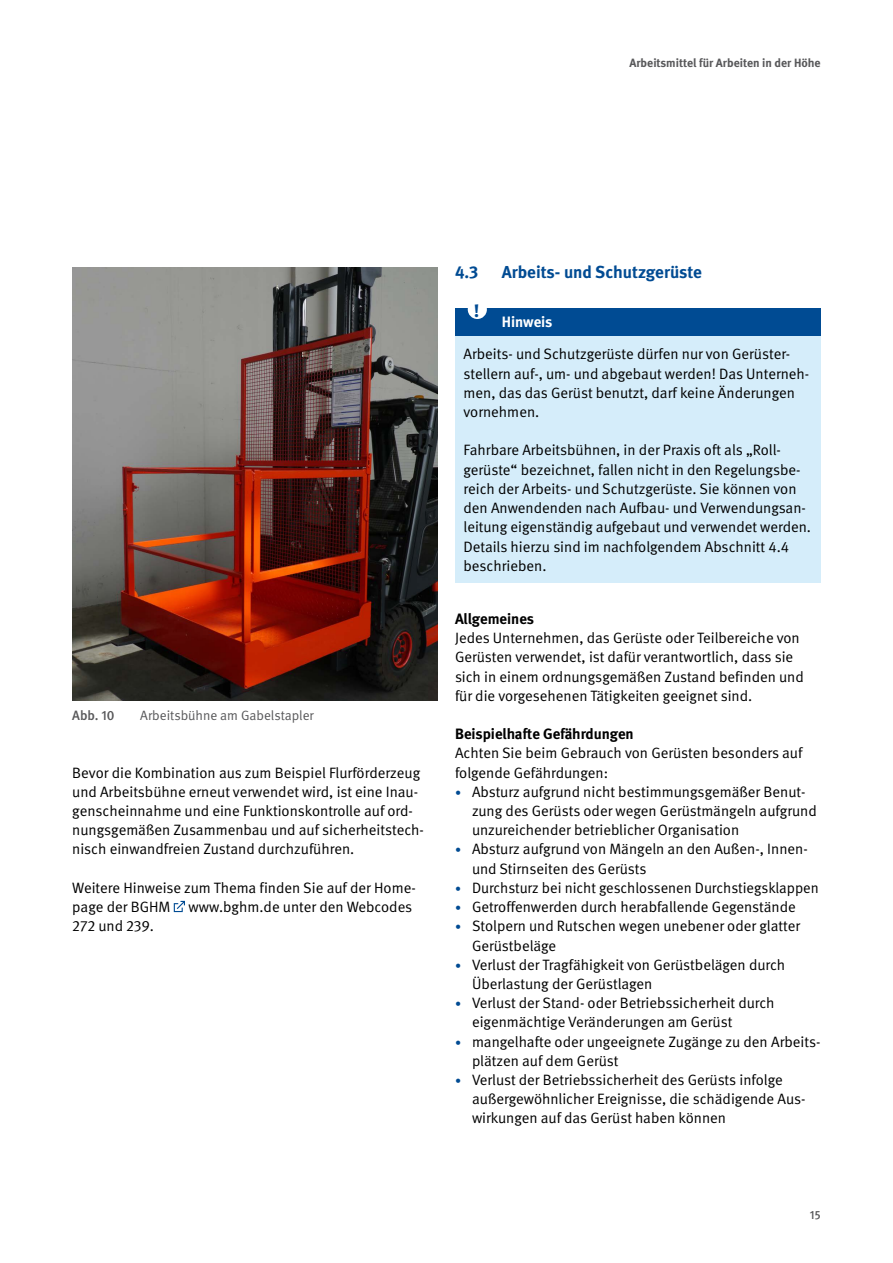
<style>
.page{position:relative;width:893px;height:1263px;background:#fff}
.page>*{position:absolute;margin:0;border:0;box-sizing:border-box;transform-origin:0 0}
.t1{font:700 18px "DGUV Meta Serif";color:#004b93}
.Überschriften_H2{font:700 17.25px "DGUV Meta";color:#004b93}
.Fließtext_STG_FT{font:15px/19.2px "DGUV Meta";color:#000}
.Fließtext_FT_Abstand_vor{font:15px/19.2px "DGUV Meta";color:#000}
.Fließtext_FT_ohne_Abstand{font:15px/19.2px "DGUV Meta";color:#000}
.Fließtext_FT_BOLD_Abstand_vor{font:700 15px "DGUV Meta";color:#000}
.Fließtext_STG_Titel{font:700 15px "DGUV Meta";color:#fff}
.t2{font:13.5px "DGUV Meta";color:#58585a}
.t3{font:500 13.5px "DGUV Meta";color:#58585a}
.t4{font:700 12px "DGUV Meta";color:#58585a}
.t5{font:500 12px "DGUV Meta";color:#58585a}
.s1{font-size:12px;color:#004b93}
</style>
<div class="page">
<svg style="left:174px;top:901px;width:11px;height:11px"></svg>
<div style="left:455px;top:308px;width:366px;height:28px;background:#004b93"></div>
<div style="left:455px;top:336px;width:366px;height:112px;background:#d5edfa"></div>
<div style="left:455px;top:432px;width:366px;height:151px;background:#d5edfa"></div>
<img style="left:72px;top:268px;width:366px;height:433px">
<div style="left:468px;top:300px;width:19px;height:19px;background:#fff;border-radius:50%"></div>
<p class="t4" style="left:629px;top:56px;width:193px">Arbeitsmittel für Arbeiten in der Höhe</p>
<p class="t3" style="left:72px;top:707px;width:44px">Abb. 10</p>
<p class="t2" style="left:140px;top:707px;width:175px">Arbeitsbühne am Gabelstapler</p>
<p class="Fließtext_FT_Abstand_vor" style="left:72px;top:763px;width:353px">Bevor die Kombination aus zum Beispiel Flurförderzeug und Arbeitsbühne erneut verwendet wird, ist eine Inau&shy;genscheinnahme und eine Funktionskontrolle auf ord&shy;nungsgemäßen Zusammenbau und auf sicherheitstech&shy;nisch einwandfreien Zustand durchzuführen.</p>
<p class="Fließtext_FT_Abstand_vor" style="left:72px;top:878px;width:345px">Weitere Hinweise zum Thema finden Sie auf der Home&shy;page der BGHM www.bghm.de unter den Webcodes<br>272 und 239.</p>
<h2 class="Überschriften_H2" style="left:455px;top:262px;width:25px">4.3</h2>
<h2 class="Überschriften_H2" style="left:502px;top:262px;width:202px">Arbeits- und Schutzgerüste</h2>
<p class="Fließtext_STG_Titel" style="left:502px;top:313px;width:52px">Hinweis</p>
<p class="Fließtext_STG_FT" style="left:463px;top:345px;width:347px">Arbeits- und Schutzgerüste dürfen nur von Gerüster&shy;stellern auf-, um- und abgebaut werden! Das Unterneh&shy;men, das das Gerüst benutzt, darf keine Änderungen vornehmen.</p>
<p class="Fließtext_STG_FT" style="left:463px;top:441px;width:349px">Fahrbare Arbeitsbühnen, in der Praxis oft als „Roll&shy;gerüste“ bezeichnet, fallen nicht in den Regelungsbe&shy;reich der Arbeits- und Schutzgerüste. Sie können von den Anwendenden nach Aufbau- und Verwendungsan&shy;leitung eigenständig aufgebaut und verwendet werden.<br>Details hierzu sind im nachfolgendem Abschnitt 4.4 beschrieben.</p>
<p class="t1" style="left:474px;top:299px;width:7px">!</p>
<p class="Fließtext_FT_BOLD_Abstand_vor" style="left:455px;top:610px;width:81px">Allgemeines</p>
<p class="Fließtext_FT_ohne_Abstand" style="left:455px;top:629px;width:350px">Jedes Unternehmen, das Gerüste oder Teilbereiche von Gerüsten verwendet, ist dafür verantwortlich, dass sie sich in einem ordnungsgemäßen Zustand befinden und für die vorgesehenen Tätigkeiten geeignet sind.</p>
<p class="Fließtext_FT_BOLD_Abstand_vor" style="left:455px;top:725px;width:180px">Beispielhafte Gefährdungen</p>
<p class="Fließtext_FT_ohne_Abstand" style="left:455px;top:744px;width:349px">Achten Sie beim Gebrauch von Gerüsten besonders auf folgende Gefährdungen:</p>
<p class="Fließtext_STG_FT" style="left:472px;top:782px;width:346px;text-indent:-17px"><span class="s1">•</span> Absturz aufgrund nicht bestimmungsgemäßer Benut&shy;zung des Gerüsts oder wegen Gerüstmängeln aufgrund unzureichender betrieblicher Organisation</p>
<p class="Fließtext_STG_FT" style="left:472px;top:840px;width:337px;text-indent:-17px"><span class="s1">•</span> Absturz aufgrund von Mängeln an den Außen-, Innen&shy;und Stirnseiten des Gerüsts</p>
<p class="Fließtext_STG_FT" style="left:455px;top:878px;width:365px"><span class="s1">•</span> Durchsturz bei nicht geschlossenen Durchstiegsklappen</p>
<p class="Fließtext_STG_FT" style="left:455px;top:898px;width:342px"><span class="s1">•</span> Getroffenwerden durch herabfallende Gegenstände</p>
<p class="Fließtext_STG_FT" style="left:472px;top:917px;width:330px;text-indent:-17px"><span class="s1">•</span> Stolpern und Rutschen wegen unebener oder glatter<br>Gerüstbeläge</p>
<p class="Fließtext_STG_FT" style="left:472px;top:955px;width:315px;text-indent:-17px"><span class="s1">•</span> Verlust der Tragfähigkeit von Gerüstbelägen durch<br>Überlastung der Gerüstlagen</p>
<p class="Fließtext_STG_FT" style="left:472px;top:994px;width:304px;text-indent:-17px"><span class="s1">•</span> Verlust der Stand- oder Betriebssicherheit durch eigenmächtige Veränderungen am Gerüst</p>
<p class="Fließtext_STG_FT" style="left:472px;top:1032px;width:350px;text-indent:-17px"><span class="s1">•</span> mangelhafte oder ungeeignete Zugänge zu den Arbeits&shy;plätzen auf dem Gerüst</p>
<p class="Fließtext_STG_FT" style="left:472px;top:1070px;width:335px;text-indent:-17px"><span class="s1">•</span> Verlust der Betriebssicherheit des Gerüsts infolge außergewöhnlicher Ereignisse, die schädigende Aus&shy;wirkungen auf das Gerüst haben können</p>
<p class="t5" style="left:810px;top:1208px;width:12px">15</p>
</div>
